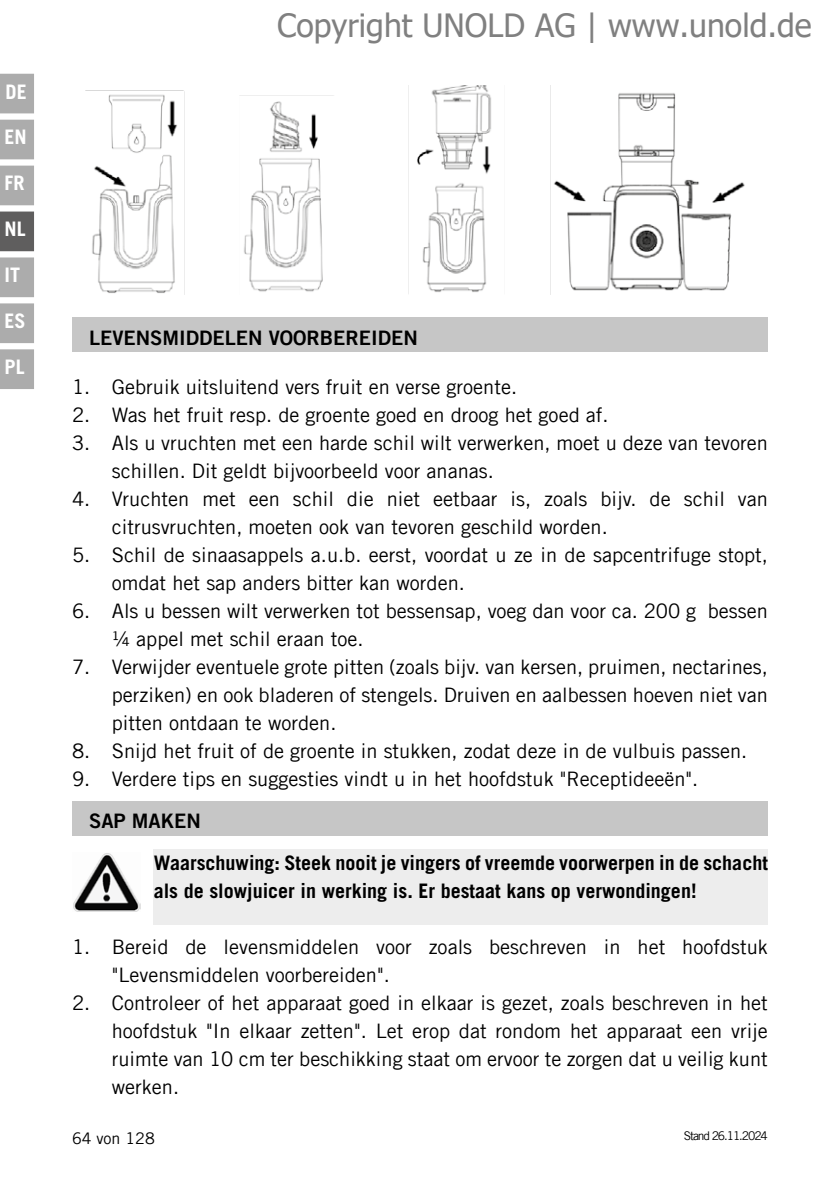
<style>
.page{position:relative;width:840px;height:1191px;background:#fff}
.page>*{position:absolute;margin:0;border:0;box-sizing:border-box;transform-origin:0 0}
.t1{font:32px "Tahoma";color:#808080}
.t2{font:20px/28px "Trade Gothic LT Com";color:#000}
.t3{font:700 20px/28px "Trade Gothic LT Com";color:#000}
.t4{font:20px "Trade Gothic LT Com Bd 2";color:#000}
.t5{font:700 20px "Trade Gothic LT Com";color:#fff}
.t6{font:16px "Trade Gothic LT Com";color:#000}
.t7{font:12px "Trade Gothic LT Com";letter-spacing:-.09em;color:#000}
</style>
<div class="page">
<div style="left:0;top:74px;width:34px;height:39px;background:#acacac"></div>
<div style="left:0;top:120px;width:34px;height:39px;background:#acacac"></div>
<div style="left:0;top:166px;width:34px;height:39px;background:#acacac"></div>
<div style="left:0;top:211px;width:34px;height:40px;background:#5f5e5e"></div>
<div style="left:0;top:257px;width:34px;height:40px;background:#acacac"></div>
<div style="left:0;top:303px;width:34px;height:40px;background:#acacac"></div>
<div style="left:0;top:349px;width:34px;height:40px;background:#acacac"></div>
<img style="left:85px;top:85px;width:660px;height:210px">
<div style="left:72px;top:318px;width:695px;height:34px;background:#c6c6c6"></div>
<div style="left:72px;top:801px;width:695px;height:34px;background:#c6c6c6"></div>
<div style="left:154px;top:849px;width:613px;height:76px;background:#ededed"></div>
<img style="left:73px;top:853px;width:67px;height:58px">
<p class="t5" style="left:6px;top:80px;width:23px">DE</p>
<p class="t5" style="left:5px;top:125px;width:24px">EN</p>
<p class="t5" style="left:5px;top:171px;width:22px">FR</p>
<p class="t5" style="left:5px;top:217px;width:23px">NL</p>
<p class="t5" style="left:5px;top:262px;width:17px">IT</p>
<p class="t5" style="left:5px;top:308px;width:23px">ES</p>
<p class="t5" style="left:5px;top:354px;width:22px">PL</p>
<h1 class="t1" style="left:277px;top:4px;width:535px">Copyright UNOLD AG | www.unold.de</h1>
<p class="t4" style="left:89px;top:325px;width:330px">LEVENSMIDDELEN VOORBEREIDEN</p>
<p class="t2" style="left:72px;top:373px;width:446px">1. Gebruik uitsluitend vers fruit en verse groente.</p>
<p class="t2" style="left:72px;top:401px;width:538px">2. Was het fruit resp. de groente goed en droog het goed af.</p>
<p class="t2" style="left:112px;top:429px;width:657px;text-indent:-40px">3. Als u vruchten met een harde schil wilt verwerken, moet u deze van tevoren schillen. Dit geldt bijvoorbeeld voor ananas.</p>
<p class="t2" style="left:112px;top:485px;width:657px;text-indent:-40px">4. Vruchten met een schil die niet eetbaar is, zoals bijv. de schil van citrusvruchten, moeten ook van tevoren geschild worden.</p>
<p class="t2" style="left:112px;top:541px;width:657px;text-indent:-40px">5. Schil de sinaasappels a.u.b. eerst, voordat u ze in de sapcentrifuge stopt, omdat het sap anders bitter kan worden.</p>
<p class="t2" style="left:112px;top:597px;width:657px;text-indent:-40px">6. Als u bessen wilt verwerken tot bessensap, voeg dan voor ca. 200 g bessen ¼ appel met schil eraan toe.</p>
<p class="t2" style="left:112px;top:653px;width:657px;text-align:justify;text-indent:-40px">7. Verwijder eventuele grote pitten (zoals bijv. van kersen, pruimen, nectarines, perziken) en ook bladeren of stengels. Druiven en aalbessen hoeven niet van pitten ontdaan te worden.</p>
<p class="t2" style="left:72px;top:737px;width:676px">8. Snijd het fruit of de groente in stukken, zodat deze in de vulbuis passen.</p>
<p class="t2" style="left:72px;top:765px;width:627px">9. Verdere tips en suggesties vindt u in het hoofdstuk "Receptideeën".</p>
<p class="t4" style="left:89px;top:808px;width:113px">SAP MAKEN</p>
<p class="t3" style="left:154px;top:849px;width:615px">Waarschuwing: Steek nooit je vingers of vreemde voorwerpen in de schacht als de slowjuicer in werking is. Er bestaat kans op verwondingen!</p>
<p class="t2" style="left:112px;top:933px;width:657px;text-indent:-40px">1. Bereid de levensmiddelen voor zoals beschreven in het hoofdstuk "Levensmiddelen voorbereiden".</p>
<p class="t2" style="left:112px;top:989px;width:657px;text-align:justify;text-indent:-40px">2. Controleer of het apparaat goed in elkaar is gezet, zoals beschreven in het hoofdstuk "In elkaar zetten". Let erop dat rondom het apparaat een vrije ruimte van 10 cm ter beschikking staat om ervoor te zorgen dat u veilig kunt werken.</p>
<p class="t6" style="left:72px;top:1128px;width:84px">64 von 128</p>
<p class="t7" style="left:683px;top:1128px;width:85px">Stand 26.11.2024</p>
</div>
